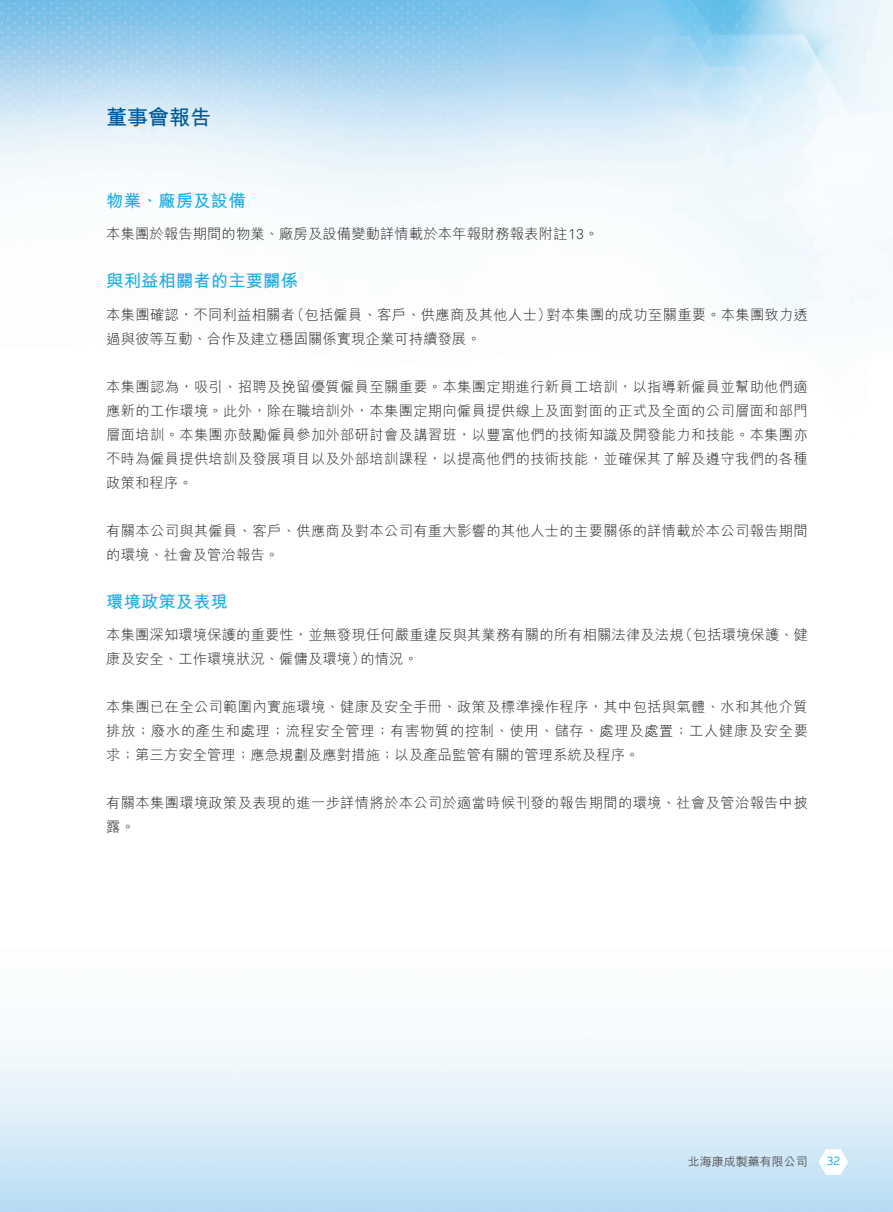
<style>
.page{position:relative;width:893px;height:1212px;background:#fff}
.page>*{position:absolute;margin:0;border:0;box-sizing:border-box;transform-origin:0 0}
.t1{font:700 21px "M Hei HK";color:#015a98}
.t2{font:700 17.25px "M Hei HK";letter-spacing:.01em;color:#1fade4}
.t3{font:300 14.25px/24px "M Hei HK";letter-spacing:.02em;color:#231f20}
.t4{font:500 12px "M Hei HK";color:#57585a}
.t5{font:12px "Facto";color:#1fade4}
.s1{font-family:"Akkurat Light Pro";font-weight:400}
</style>
<div class="page">
<img style="left:0;top:0;width:893px;height:1212px">
<svg style="left:819px;top:1149px;width:29px;height:26px"></svg>
<h1 class="t1" style="left:106px;top:102px;width:107px">董事會報告</h1>
<p class="t2" style="left:106px;top:188px;width:141px">物業、廠房及設備</p>
<p class="t3" style="left:106px;top:222px;width:494px">本集團於報告期間的物業、廠房及設備變動詳情載於本年報財務報表附註<span class="s1">13</span>。</p>
<p class="t2" style="left:106px;top:268px;width:193px">與利益相關者的主要關係</p>
<p class="t3" style="left:546px;top:302px;width:263px">對本集團的成功至關重要。本集團致力透</p>
<p class="t3" style="left:290px;top:302px;width:263px">（包括僱員、客戶、供應商及其他人士）</p>
<p class="t3" style="left:106px;top:302px;width:376px">本集團確認，不同利益相關者<br>過與彼等互動、合作及建立穩固關係實現企業可持續發展。</p>
<p class="t3" style="left:106px;top:374px;width:703px;text-align:justify">本集團認為，吸引、招聘及挽留優質僱員至關重要。本集團定期進行新員工培訓，以指導新僱員並幫助他們適應新的工作環境。此外，除在職培訓外，本集團定期向僱員提供線上及面對面的正式及全面的公司層面和部門層面培訓。本集團亦鼓勵僱員參加外部研討會及講習班，以豐富他們的技術知識及開發能力和技能。本集團亦不時為僱員提供培訓及發展項目以及外部培訓課程，以提高他們的技術技能，並確保其了解及遵守我們的各種政策和程序。</p>
<p class="t3" style="left:106px;top:518px;width:703px">有關本公司與其僱員、客戶、供應商及對本公司有重大影響的其他人士的主要關係的詳情載於本公司報告期間的環境、社會及管治報告。</p>
<p class="t2" style="left:106px;top:589px;width:123px">環境政策及表現</p>
<p class="t3" style="left:678px;top:623px;width:131px">（包括環境保護、健</p>
<p class="t3" style="left:360px;top:623px;width:325px;text-indent:-254px">本集團深知環境保護的重要性，並無發現任何嚴重違反與其業務有關的所有相關法律及法規的情況。</p>
<p class="t3" style="left:106px;top:647px;width:261px">康及安全、工作環境狀況、僱傭及環境）</p>
<p class="t3" style="left:106px;top:695px;width:703px;text-align:justify">本集團已在全公司範圍內實施環境、健康及安全手冊、政策及標準操作程序，其中包括與氣體、水和其他介質排放；廢水的產生和處理；流程安全管理；有害物質的控制、使用、儲存、處理及處置；工人健康及安全要求；第三方安全管理；應急規劃及應對措施；以及產品監管有關的管理系統及程序。</p>
<p class="t3" style="left:106px;top:791px;width:703px">有關本集團環境政策及表現的進一步詳情將於本公司於適當時候刊發的報告期間的環境、社會及管治報告中披露。</p>
<p class="t4" style="left:688px;top:1152px;width:121px">北海康成製藥有限公司</p>
<p class="t5" style="left:827px;top:1152px;width:15px">32</p>
</div>
